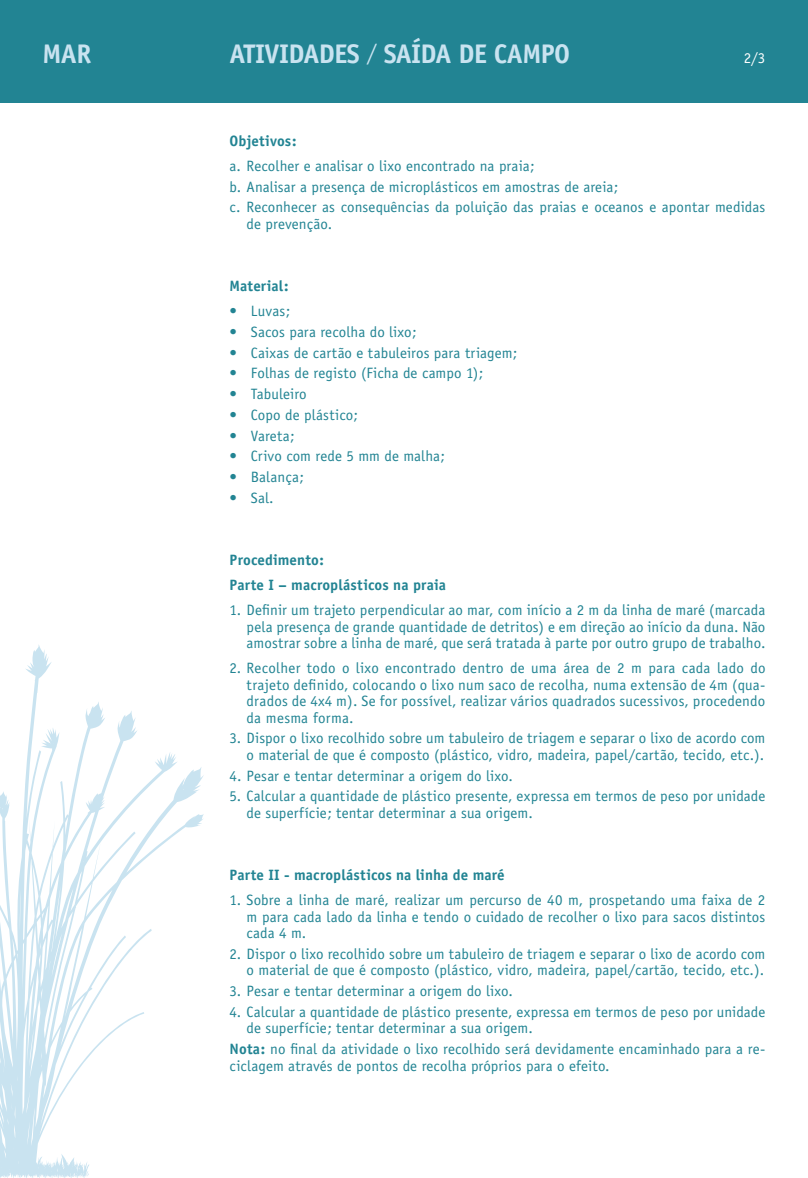
<style>
.page{position:relative;width:808px;height:1178px;background:#fff}
.page>*{position:absolute;margin:0;border:0;box-sizing:border-box;transform-origin:0 0}
.t1{font:700 27px "Officina Sans";letter-spacing:-.02em;color:#c9e3f0}
.t2{font:15px/16.5px "Officina Sans";letter-spacing:.005em;color:#228493}
.t3{font:700 15px/25px "Officina Sans";letter-spacing:.01em;color:#228493}
.t4{font:15px "Officina Sans";color:#fff}
.s1{font-weight:400;font-size:22.5px}
.s2{font-weight:700}
</style>
<div class="page">
<div style="left:0;top:0;width:808px;height:102px;background:#228493"></div>
<svg style="left:0;top:645px;width:204px;height:533px"></svg>
<h1 class="t1" style="left:43px;top:37px;width:50px">MAR</h1>
<h1 class="t1" style="left:230px;top:37px;width:342px">ATIVIDADES <span class="s1">/</span> saída de cam po</h1>
<p class="t4" style="left:744px;top:49px;width:23px">2/3</p>
<p class="t3" style="left:230px;top:128px;width:68px">Objetivos:</p>
<p class="t2" style="left:230px;top:155px;width:537px;line-height:20.7px">a. Recolher e analisar o lixo encontrado na praia;<br>b. Analisar a presença de microplásticos em amostras de areia;<br>c. Reconhecer as consequências da poluição das praias e oceanos e apontar medidas</p>
<p class="t2" style="left:247px;top:215px;width:87px">de prevenção.</p>
<p class="t3" style="left:230px;top:273px;width:60px">Material:</p>
<p class="t2" style="left:230px;top:303px;width:62px">• Luvas;</p>
<p class="t2" style="left:230px;top:323px;width:188px">• Sacos para recolha do lixo;</p>
<p class="t2" style="left:230px;top:344px;width:289px">• Caixas de cartão e tabuleiros para triagem;</p>
<p class="t2" style="left:230px;top:365px;width:255px">• Folhas de registo (Ficha de campo 1);</p>
<p class="t2" style="left:230px;top:386px;width:79px">• Tabuleiro</p>
<p class="t2" style="left:230px;top:406px;width:130px">• Copo de plástico;</p>
<p class="t2" style="left:230px;top:427px;width:67px">• Vareta;</p>
<p class="t2" style="left:230px;top:448px;width:217px">• Crivo com rede 5 mm de malha;</p>
<p class="t2" style="left:230px;top:469px;width:76px">• Balança;</p>
<p class="t2" style="left:230px;top:489px;width:46px">• Sal.</p>
<p class="t3" style="left:230px;top:547px;width:218px">Procedimento:<br>Parte I – macroplásticos na praia</p>
<p class="t2" style="left:247px;top:602px;width:520px;text-align:justify;text-indent:-17px">1. Definir um trajeto perpendicular ao mar, com início a 2 m da linha de maré (marcada pela presença de grande quantidade de detritos) e em direção ao início da duna. Não amostrar sobre a linha de maré, que será tratada à parte por outro grupo de trabalho.</p>
<p class="t2" style="left:247px;top:660px;width:520px;text-align:justify;text-indent:-17px">2. Recolher todo o lixo encontrado dentro de uma área de 2 m para cada lado do trajeto definido, colocando o lixo num saco de recolha, numa extensão de 4m (qua&shy;drados de 4x4 m). Se for possível, realizar vários quadrados sucessivos, procedendo da mesma forma.</p>
<p class="t2" style="left:230px;top:730px;width:537px;text-align:right">3. Dispor o lixo recolhido sobre um tabuleiro de triagem e separar o lixo de acordo com o material de que é composto (plástico, vidro, madeira, papel/cartão, tecido, etc.).</p>
<p class="t2" style="left:230px;top:767px;width:285px">4. Pesar e tentar determinar a origem do lixo.</p>
<p class="t2" style="left:247px;top:788px;width:520px;text-indent:-17px">5. Calcular a quantidade de plástico presente, expressa em termos de peso por unidade de superfície; tentar determinar a sua origem.</p>
<p class="t3" style="left:230px;top:862px;width:277px">Parte II - macroplásticos na linha de maré</p>
<p class="t2" style="left:247px;top:892px;width:520px;text-align:justify;text-indent:-17px">1. Sobre a linha de maré, realizar um percurso de 40 m, prospetando uma faixa de 2 m para cada lado da linha e tendo o cuidado de recolher o lixo para sacos distintos cada 4 m.</p>
<p class="t2" style="left:230px;top:945px;width:537px;text-align:right">2. Dispor o lixo recolhido sobre um tabuleiro de triagem e separar o lixo de acordo com o material de que é composto (plástico, vidro, madeira, papel/cartão, tecido, etc.).</p>
<p class="t2" style="left:230px;top:983px;width:285px">3. Pesar e tentar determinar a origem do lixo.</p>
<p class="t2" style="left:247px;top:1003px;width:520px;text-indent:-17px">4. Calcular a quantidade de plástico presente, expressa em termos de peso por unidade de superfície; tentar determinar a sua origem.</p>
<p class="t2" style="left:230px;top:1041px;width:537px"><span class="s2">Nota:</span> no final da atividade o lixo recolhido será devidamente encaminhado para a re&shy;ciclagem através de pontos de recolha próprios para o efeito.</p>
</div>
